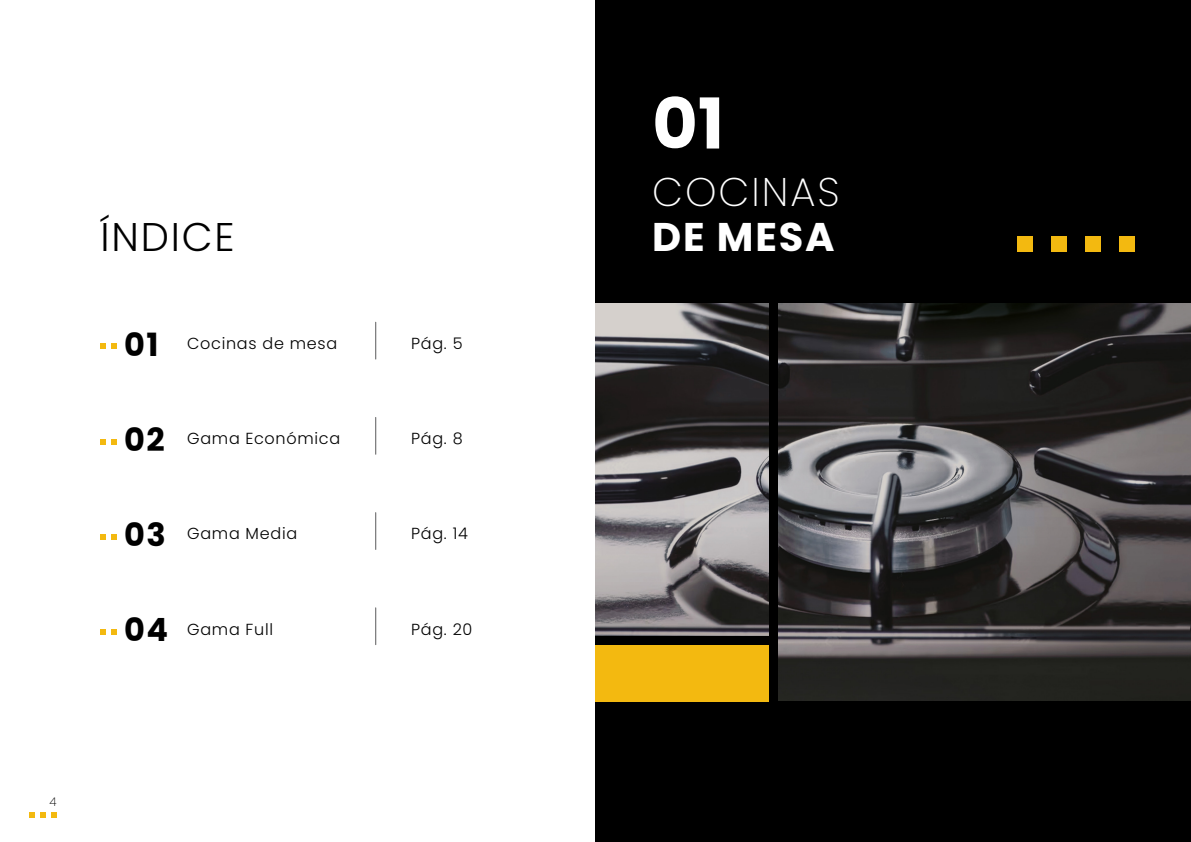
<style>
.page{position:relative;width:1191px;height:842px;background:#fff}
.page>*{position:absolute;margin:0;border:0;box-sizing:border-box;transform-origin:0 0}
.t1{font:700 70px "Poppins";color:#fff}
.t2{font:200 40px "Poppins";letter-spacing:.05em;color:#fff}
.t3{font:300 40px "Poppins";letter-spacing:.045em;color:#000}
.t4{font:700 40px "Poppins";letter-spacing:.045em;color:#fff}
.t5{font:300 16px "Poppins";letter-spacing:.045em;color:#000}
.t6{font:200 12px "Poppins";color:#000}
.s1{font-weight:700;font-size:32px}
</style>
<div class="page">
<svg style="left:30px;top:812px;width:27px;height:6px"></svg>
<svg style="left:101px;top:343px;width:16px;height:6px"></svg>
<hr style="left:375px;top:322px;width:1px;height:37px;background:#5a5a5b">
<svg style="left:101px;top:629px;width:16px;height:6px"></svg>
<hr style="left:375px;top:608px;width:1px;height:37px;background:#5a5a5b">
<svg style="left:101px;top:534px;width:16px;height:5px"></svg>
<hr style="left:375px;top:513px;width:1px;height:36px;background:#5a5a5b">
<svg style="left:101px;top:439px;width:16px;height:5px"></svg>
<hr style="left:375px;top:417px;width:1px;height:37px;background:#5a5a5b">
<div style="left:595px;top:0;width:596px;height:842px;background:#000"></div>
<div style="left:1119px;top:236px;width:15px;height:15px;background:#f3b910"></div>
<div style="left:1085px;top:236px;width:15px;height:15px;background:#f3b910"></div>
<div style="left:1051px;top:236px;width:15px;height:15px;background:#f3b910"></div>
<div style="left:1017px;top:236px;width:15px;height:15px;background:#f3b910"></div>
<img style="left:595px;top:304px;width:596px;height:397px">
<div style="left:595px;top:645px;width:174px;height:57px;background:#f3b910"></div>
<div style="left:769px;top:301px;width:8px;height:403px;background:#000"></div>
<div style="left:595px;top:636px;width:178px;height:9px;background:#000"></div>
<h2 class="t3" style="left:101px;top:214px;width:135px">ÍNDICE</h2>
<p class="t5" style="left:124px;top:334px;width:215px"><span class="s1">01</span> Cocinas de mesa</p>
<p class="t5" style="left:411px;top:334px;width:53px">Pág. 5</p>
<p class="t5" style="left:124px;top:429px;width:218px"><span class="s1">02</span> Gama Económica</p>
<p class="t5" style="left:411px;top:429px;width:53px">Pág. 8</p>
<p class="t5" style="left:124px;top:524px;width:175px"><span class="s1">03</span> Gama Media</p>
<p class="t5" style="left:411px;top:524px;width:58px">Pág. 14</p>
<p class="t5" style="left:124px;top:620px;width:151px"><span class="s1">04</span> Gama Full</p>
<p class="t5" style="left:411px;top:620px;width:63px">Pág. 20</p>
<p class="t6" style="left:50px;top:795px;width:9px">4</p>
<h1 class="t1" style="left:652px;top:83px;width:73px">01</h1>
<h2 class="t2" style="left:652px;top:169px;width:189px">COCINAS</h2>
<h2 class="t4" style="left:652px;top:214px;width:184px">DE MESA</h2>
</div>
